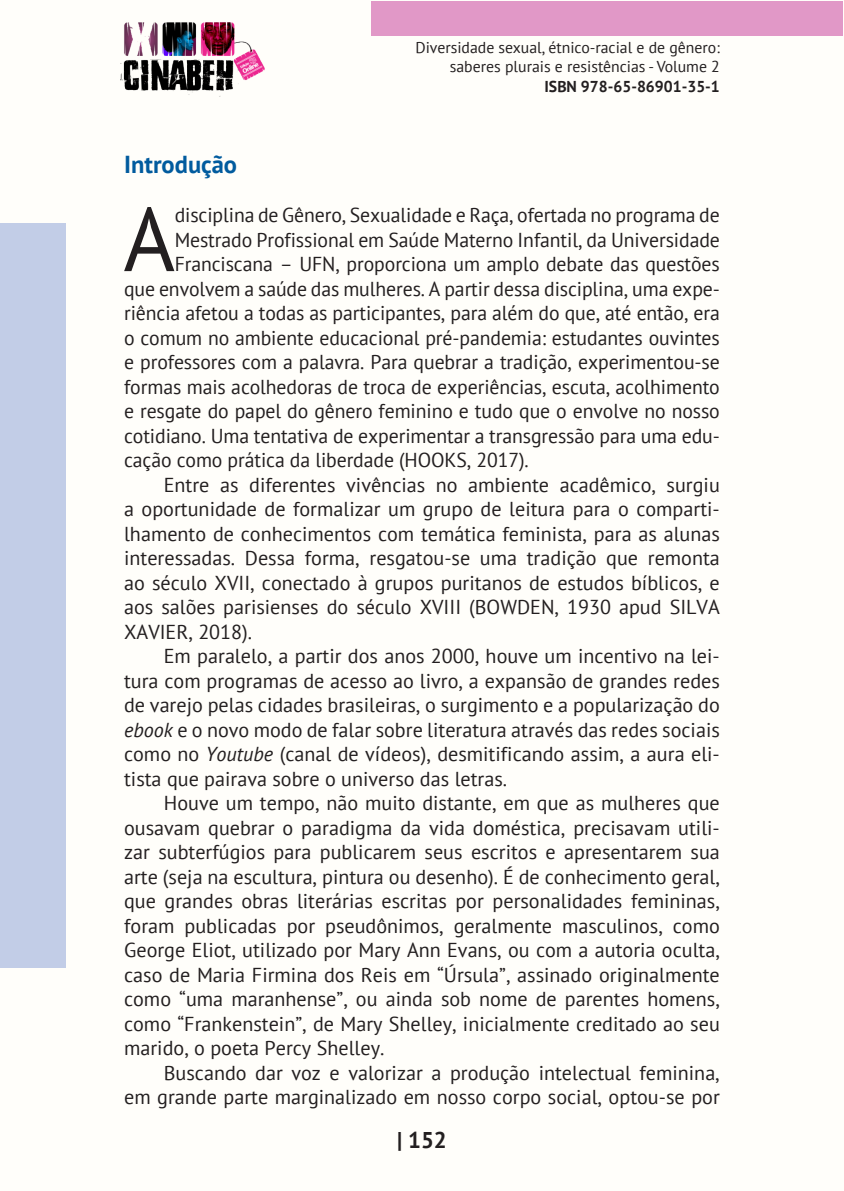
<style>
.page{position:relative;width:844px;height:1191px;background:#fff}
.page>*{position:absolute;margin:0;border:0;box-sizing:border-box;transform-origin:0 0}
._7_CAPITULAR{font:90.12px "PT Sans";color:#231f20}
._9_SUBTÍTULOS{font:700 24.5px "PT Sans";color:#015b9e}
.t1{font:700 22.75px "PT Sans";color:#231f20}
._8_CORPO{font:20.12px/24.5px "PT Sans";color:#231f20;text-align:justify}
._7_CAPITULAR-2{font:20.12px "PT Sans";letter-spacing:-.005em;color:#231f20}
.t2{font:15.75px/18.9px "PT Sans";color:#231f20;text-align:right}
.t3{font:700 15.75px "PT Sans";color:#231f20}
.s1{font-style:italic}
</style>
<div class="page">
<div style="left:0;top:0;width:843px;height:1191px;background:#fffefa"></div>
<div style="left:371px;top:1px;width:471px;height:35px;background:#e198c7"></div>
<div style="left:0;top:223px;width:65px;height:744px;background:#c2cde7"></div>
<img style="left:120px;top:22px;width:144px;height:75px">
<p class="t2" style="left:415px;top:38px;width:306px">Diversidade sexual, étnico-racial e de gênero: saberes plurais e resistências - Volume 2</p>
<p class="t3" style="left:544px;top:76px;width:177px">ISBN 978-65-86901-35-1</p>
<p class="_9_SUBTÍTULOS" style="left:124px;top:148px;width:114px">Introdução</p>
<p class="_7_CAPITULAR" style="left:123px;top:182px;width:53px">A</p>
<p class="_7_CAPITULAR-2" style="left:175px;top:202px;width:546px">disciplina de Gênero, Sexualidade e Raça, ofertada no programa de</p>
<p class="_7_CAPITULAR-2" style="left:175px;top:227px;width:546px">Mestrado Profissional em Saúde Materno Infantil, da Universidade</p>
<p class="_7_CAPITULAR-2" style="left:175px;top:251px;width:546px">Franciscana – UFN, proporciona um amplo debate das questões</p>
<p class="_7_CAPITULAR-2" style="left:124px;top:276px;width:597px">que envolvem a saúde das mulheres. A partir dessa disciplina, uma expe-</p>
<p class="_7_CAPITULAR-2" style="left:124px;top:300px;width:597px">riência afetou a todas as participantes, para além do que, até então, era</p>
<p class="_7_CAPITULAR-2" style="left:124px;top:325px;width:597px">o comum no ambiente educacional pré-pandemia: estudantes ouvintes</p>
<p class="_7_CAPITULAR-2" style="left:124px;top:349px;width:597px">e professores com a palavra. Para quebrar a tradição, experimentou-se</p>
<p class="_7_CAPITULAR-2" style="left:124px;top:374px;width:597px">formas mais acolhedoras de troca de experiências, escuta, acolhimento</p>
<p class="_7_CAPITULAR-2" style="left:124px;top:398px;width:597px">e resgate do papel do gênero feminino e tudo que o envolve no nosso</p>
<p class="_7_CAPITULAR-2" style="left:124px;top:423px;width:597px">cotidiano. Uma tentativa de experimentar a transgressão para uma edu-</p>
<p class="_7_CAPITULAR-2" style="left:124px;top:447px;width:406px">cação como prática da liberdade (HOOKS, 2017).</p>
<p class="_8_CORPO" style="left:124px;top:472px;width:597px;text-indent:40px">Entre as diferentes vivências no ambiente acadêmico, surgiu a oportunidade de formalizar um grupo de leitura para o comparti&shy;lhamento de conhecimentos com temática feminista, para as alunas interessadas. Dessa forma, resgatou-se uma tradição que remonta ao século XVII, conectado à grupos puritanos de estudos bíblicos, e aos salões parisienses do século XVIII (BOWDEN, 1930 apud SILVA XAVIER, 2018).</p>
<p class="_8_CORPO" style="left:124px;top:643px;width:597px;text-indent:40px">Em paralelo, a partir dos anos 2000, houve um incentivo na lei&shy;tura com programas de acesso ao livro, a expansão de grandes redes de varejo pelas cidades brasileiras, o surgimento e a popularização do <span class="s1">ebook</span> e o novo modo de falar sobre literatura através das redes sociais como no <span class="s1">Youtube</span> (canal de vídeos), desmitificando assim, a aura eli&shy;tista que pairava sobre o universo das letras.</p>
<p class="_8_CORPO" style="left:124px;top:790px;width:597px;text-indent:40px">Houve um tempo, não muito distante, em que as mulheres que ousavam quebrar o paradigma da vida doméstica, precisavam utili&shy;zar subterfúgios para publicarem seus escritos e apresentarem sua arte (seja na escultura, pintura ou desenho). É de conhecimento geral, que grandes obras literárias escritas por personalidades femininas, foram publicadas por pseudônimos, geralmente masculinos, como George Eliot, utilizado por Mary Ann Evans, ou com a autoria oculta, caso de Maria Firmina dos Reis em “Úrsula”, assinado originalmente como “uma maranhense”, ou ainda sob nome de parentes homens, como “Frankenstein”, de Mary Shelley, inicialmente creditado ao seu marido, o poeta Percy Shelley.</p>
<p class="_8_CORPO" style="left:124px;top:1060px;width:597px;text-align:right">Buscando dar voz e valorizar a produção intelectual feminina,<br>em grande parte marginalizado em nosso corpo social, optou-se por</p>
<p class="t1" style="left:397px;top:1125px;width:51px">| 152</p>
</div>
